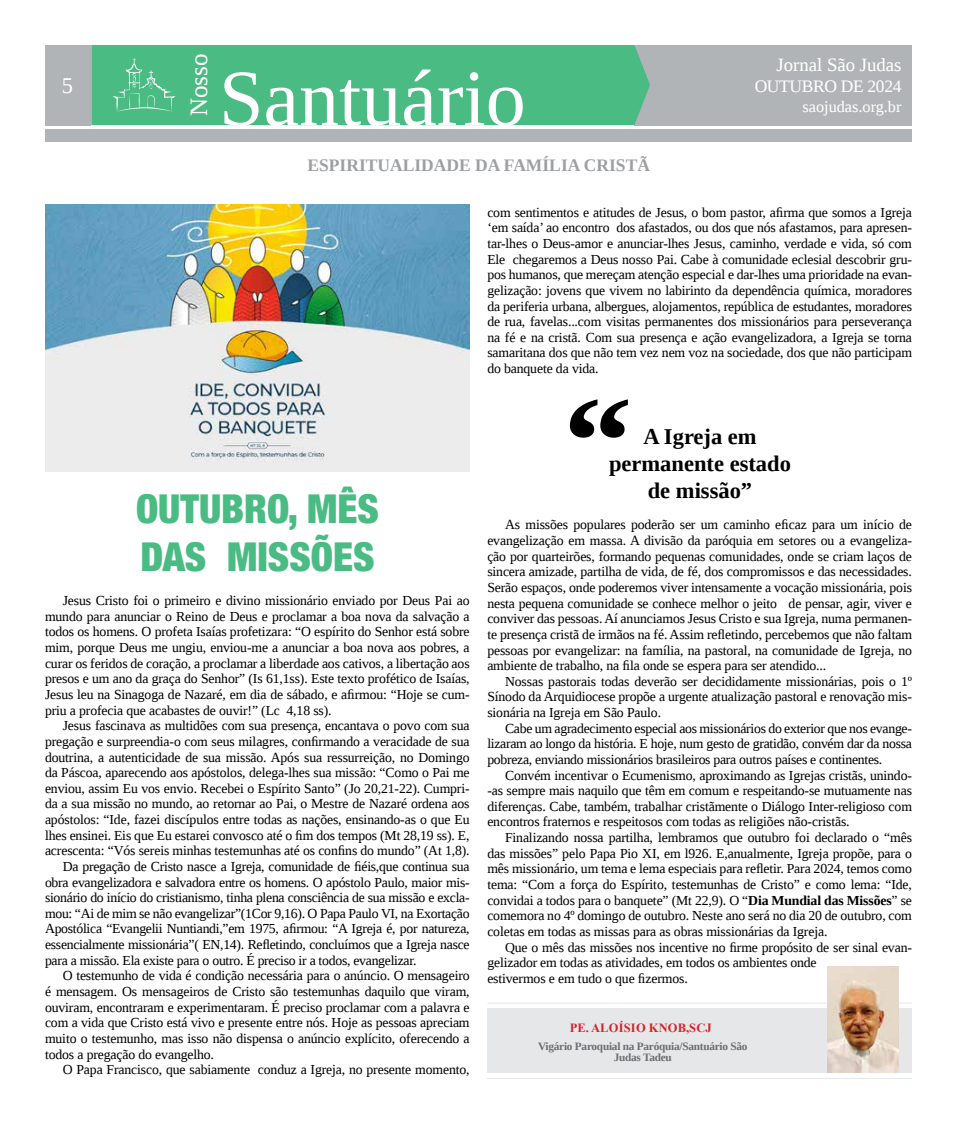
<style>
.page{position:relative;width:957px;height:1124px;background:#fff}
.page>*{position:absolute;margin:0;border:0;box-sizing:border-box;transform-origin:0 0}
.t1{font:80px "Liberation Serif";color:#fff}
.t2{font:900 condensed 40px/48px "Helvetica Neue LT Std";color:#4bbb84}
.t3{font:25px "Liberation Serif";color:#fff}
.t4{font:700 22.5px/27px "Liberation Serif";color:#000;text-align:center}
.t5{font:22.5px "Liberation Serif";color:#fff}
.t6{font:18.75px "Liberation Serif";color:#fff}
.t7{font:700 17.5px "Liberation Serif";color:#9d9fa2}
.t8{font:17.5px "Liberation Serif";letter-spacing:-.02em;color:#fff}
.t9{font:16.25px "Liberation Serif";color:#fff}
.t10{font:13.75px/15.6px "Liberation Serif";letter-spacing:-.01em;color:#000;text-align:justify}
.t11{font:700 12.5px "Times New Roman";letter-spacing:.015em;color:#d2232a}
.t12{font:700 11.25px/11.2px "Liberation Serif";letter-spacing:-.02em;color:#6d6e71;text-align:center}
.s1{font-weight:700}
</style>
<div class="page">
<div style="left:45px;top:45px;width:45px;height:80px;background:#b1b4b6"></div>
<div style="left:635px;top:45px;width:277px;height:80px;background:#b1b4b6"></div>
<div style="left:45px;top:128px;width:867px;height:13px;background:#b1b4b6"></div>
<div style="left:91px;top:45px;width:559px;height:80px;background:#4bbb84"></div>
<svg style="left:112px;top:58px;width:64px;height:54px;background:#59c08e"></svg>
<div style="left:487px;top:1008px;width:425px;height:64px;background:#e6e7e8"></div>
<hr style="left:487px;top:1002px;width:425px;height:1px;background:#e6e7e8">
<hr style="left:487px;top:1077px;width:425px;height:1px;background:#e6e7e8">
<img style="left:827px;top:966px;width:71px;height:106px">
<img style="left:46px;top:204px;width:423px;height:267px">
<svg style="left:570px;top:399px;width:58px;height:38px"></svg>
<h3 class="t5" style="left:62px;top:71px;width:13px">5</h3>
<h3 class="t3" style="left:183px;top:116px;width:64px;rotate:-90deg">Nosso</h3>
<h1 class="t1" style="left:219px;top:47px;width:308px">Santuário</h1>
<p class="t7" style="left:307px;top:153px;width:344px">ESPIRITUALIDADE DA FAMÍLIA CRISTÃ</p>
<h3 class="t6" style="left:776px;top:53px;width:126px">Jornal São Judas</h3>
<p class="t8" style="left:754px;top:75px;width:148px">OUTUBRO DE 2024</p>
<p class="t9" style="left:802px;top:96px;width:100px">saojudas.org.br</p>
<p class="t10" style="left:487px;top:204px;width:426px">com sentimentos e atitudes de Jesus, o bom pastor, afirma que somos a Igreja ‘em saída’ ao encontro dos afastados, ou dos que nós afastamos, para apresen&shy;tar-lhes o Deus-amor e anunciar-lhes Jesus, caminho, verdade e vida, só com Ele chegaremos a Deus nosso Pai. Cabe à comunidade eclesial descobrir gru&shy;pos humanos, que mereçam atenção especial e dar-lhes uma prioridade na evan&shy;gelização: jovens que vivem no labirinto da dependência química, moradores da periferia urbana, albergues, alojamentos, república de estudantes, moradores de rua, favelas...com visitas permanentes dos missionários para perseverança na fé e na cristã. Com sua presença e ação evangelizadora, a Igreja se torna samaritana dos que não tem vez nem voz na sociedade, dos que não participam do banquete da vida.</p>
<h2 class="t2" style="left:136px;top:484px;width:245px">OUTUBRO, MÊS<br>DAS MISSÕES</h2>
<p class="t10" style="left:45px;top:592px;width:426px;text-indent:18px">Jesus Cristo foi o primeiro e divino missionário enviado por Deus Pai ao mundo para anunciar o Reino de Deus e proclamar a boa nova da salvação a todos os homens. O profeta Isaías profetizara: “O espírito do Senhor está sobre mim, porque Deus me ungiu, enviou-me a anunciar a boa nova aos pobres, a curar os feridos de coração, a proclamar a liberdade aos cativos, a libertação aos presos e um ano da graça do Senhor” (Is 61,1ss). Este texto profético de Isaías, Jesus leu na Sinagoga de Nazaré, em dia de sábado, e afirmou: “Hoje se cum&shy;priu a profecia que acabastes de ouvir!” (Lc 4,18 ss).</p>
<p class="t10" style="left:63px;top:717px;width:408px">Jesus fascinava as multidões com sua presença, encantava o povo com sua</p>
<p class="t10" style="left:45px;top:733px;width:426px">pregação e surpreendia-o com seus milagres, confirmando a veracidade de sua</p>
<p class="t10" style="left:45px;top:749px;width:426px">doutrina, a autenticidade de sua missão. Após sua ressurreição, no Domingo</p>
<p class="t10" style="left:45px;top:764px;width:426px">da Páscoa, aparecendo aos apóstolos, delega-lhes sua missão: “Como o Pai me</p>
<p class="t10" style="left:45px;top:780px;width:426px">enviou, assim Eu vos envio. Recebei o Espírito Santo” (Jo 20,21-22). Cumpri-</p>
<p class="t10" style="left:45px;top:795px;width:426px">da a sua missão no mundo, ao retornar ao Pai, o Mestre de Nazaré ordena aos</p>
<p class="t10" style="left:45px;top:811px;width:426px">apóstolos: “Ide, fazei discípulos entre todas as nações, ensinando-as o que Eu</p>
<p class="t10" style="left:45px;top:827px;width:426px">lhes ensinei. Eis que Eu estarei convosco até o fim dos tempos (Mt 28,19 ss). E,</p>
<p class="t10" style="left:45px;top:842px;width:426px">acrescenta: “Vós sereis minhas testemunhas até os confins do mundo” (At 1,8).</p>
<p class="t10" style="left:63px;top:858px;width:408px">Da pregação de Cristo nasce a Igreja, comunidade de fiéis,que continua sua</p>
<p class="t10" style="left:45px;top:873px;width:426px">obra evangelizadora e salvadora entre os homens. O apóstolo Paulo, maior mis-</p>
<p class="t10" style="left:45px;top:889px;width:426px">sionário do início do cristianismo, tinha plena consciência de sua missão e excla-</p>
<p class="t10" style="left:45px;top:905px;width:426px">mou: “Ai de mim se não evangelizar”(1Cor 9,16). O Papa Paulo VI, na Exortação</p>
<p class="t10" style="left:45px;top:920px;width:426px">Apostólica “Evangelii Nuntiandi,”em 1975, afirmou: “A Igreja é, por natureza,</p>
<p class="t10" style="left:45px;top:936px;width:426px">essencialmente missionária”( EN,14). Refletindo, concluímos que a Igreja nasce</p>
<p class="t10" style="left:45px;top:952px;width:373px">para a missão. Ela existe para o outro. É preciso ir a todos, evangelizar.</p>
<p class="t10" style="left:63px;top:967px;width:408px">O testemunho de vida é condição necessária para o anúncio. O mensageiro</p>
<p class="t10" style="left:45px;top:983px;width:426px">é mensagem. Os mensageiros de Cristo são testemunhas daquilo que viram,</p>
<p class="t10" style="left:45px;top:998px;width:426px">ouviram, encontraram e experimentaram. É preciso proclamar com a palavra e</p>
<p class="t10" style="left:45px;top:1014px;width:426px">com a vida que Cristo está vivo e presente entre nós. Hoje as pessoas apreciam</p>
<p class="t10" style="left:45px;top:1030px;width:426px">muito o testemunho, mas isso não dispensa o anúncio explícito, oferecendo a</p>
<p class="t10" style="left:45px;top:1045px;width:170px">todos a pregação do evangelho.</p>
<p class="t10" style="left:63px;top:1061px;width:408px">O Papa Francisco, que sabiamente conduz a Igreja, no presente momento,</p>
<h3 class="t4" style="left:609px;top:423px;width:183px">A Igreja em permanente estado de missão”</h3>
<p class="t10" style="left:487px;top:517px;width:426px;text-indent:18px">As missões populares poderão ser um caminho eficaz para um início de evangelização em massa. A divisão da paróquia em setores ou a evangeliza&shy;ção por quarteirões, formando pequenas comunidades, onde se criam laços de sincera amizade, partilha de vida, de fé, dos compromissos e das necessidades.<br>Serão espaços, onde poderemos viver intensamente a vocação missionária, pois nesta pequena comunidade se conhece melhor o jeito de pensar, agir, viver e conviver das pessoas. Aí anunciamos Jesus Cristo e sua Igreja, numa permanen&shy;te presença cristã de irmãos na fé. Assim refletindo, percebemos que não faltam pessoas por evangelizar: na família, na pastoral, na comunidade de Igreja, no ambiente de trabalho, na fila onde se espera para ser atendido...</p>
<p class="t10" style="left:487px;top:673px;width:426px;text-indent:18px">Nossas pastorais todas deverão ser decididamente missionárias, pois o 1º Sínodo da Arquidiocese propõe a urgente atualização pastoral e renovação mis&shy;sionária na Igreja em São Paulo.</p>
<p class="t10" style="left:487px;top:720px;width:426px;text-indent:18px">Cabe um agradecimento especial aos missionários do exterior que nos evange&shy;lizaram ao longo da história. E hoje, num gesto de gratidão, convém dar da nossa pobreza, enviando missionários brasileiros para outros países e continentes.</p>
<p class="t10" style="left:487px;top:767px;width:426px;text-indent:18px">Convém incentivar o Ecumenismo, aproximando as Igrejas cristãs, unindo--as sempre mais naquilo que têm em comum e respeitando-se mutuamente nas diferenças. Cabe, também, trabalhar cristãmente o Diálogo Inter-religioso com encontros fraternos e respeitosos com todas as religiões não-cristãs.</p>
<p class="t10" style="left:487px;top:829px;width:426px;text-indent:18px">Finalizando nossa partilha, lembramos que outubro foi declarado o “mês das missões” pelo Papa Pio XI, em l926. E,anualmente, Igreja propõe, para o mês missionário, um tema e lema especiais para refletir. Para 2024, temos como tema: “Com a força do Espírito, testemunhas de Cristo” e como lema: “Ide, convidai a todos para o banquete” (Mt 22,9). O “<span class="s1">Dia Mundial das Missões</span>” se comemora no 4º domingo de outubro. Neste ano será no dia 20 de outubro, com coletas em todas as missas para as obras missionárias da Igreja.</p>
<p class="t10" style="left:487px;top:938px;width:426px;text-align:left;text-indent:18px">Que o mês das missões nos incentive no firme propósito de ser sinal evan&shy;gelizador em todas as atividades, em todos os ambientes onde<br>estivermos e em tudo o que fizermos.</p>
<p class="t11" style="left:570px;top:1018px;width:144px">PE. ALOÍSIO KNOB,SCJ</p>
<p class="t12" style="left:538px;top:1039px;width:211px">Vigário Paroquial na Paróquia/Santuário São<br>Judas Tadeu</p>
</div>
